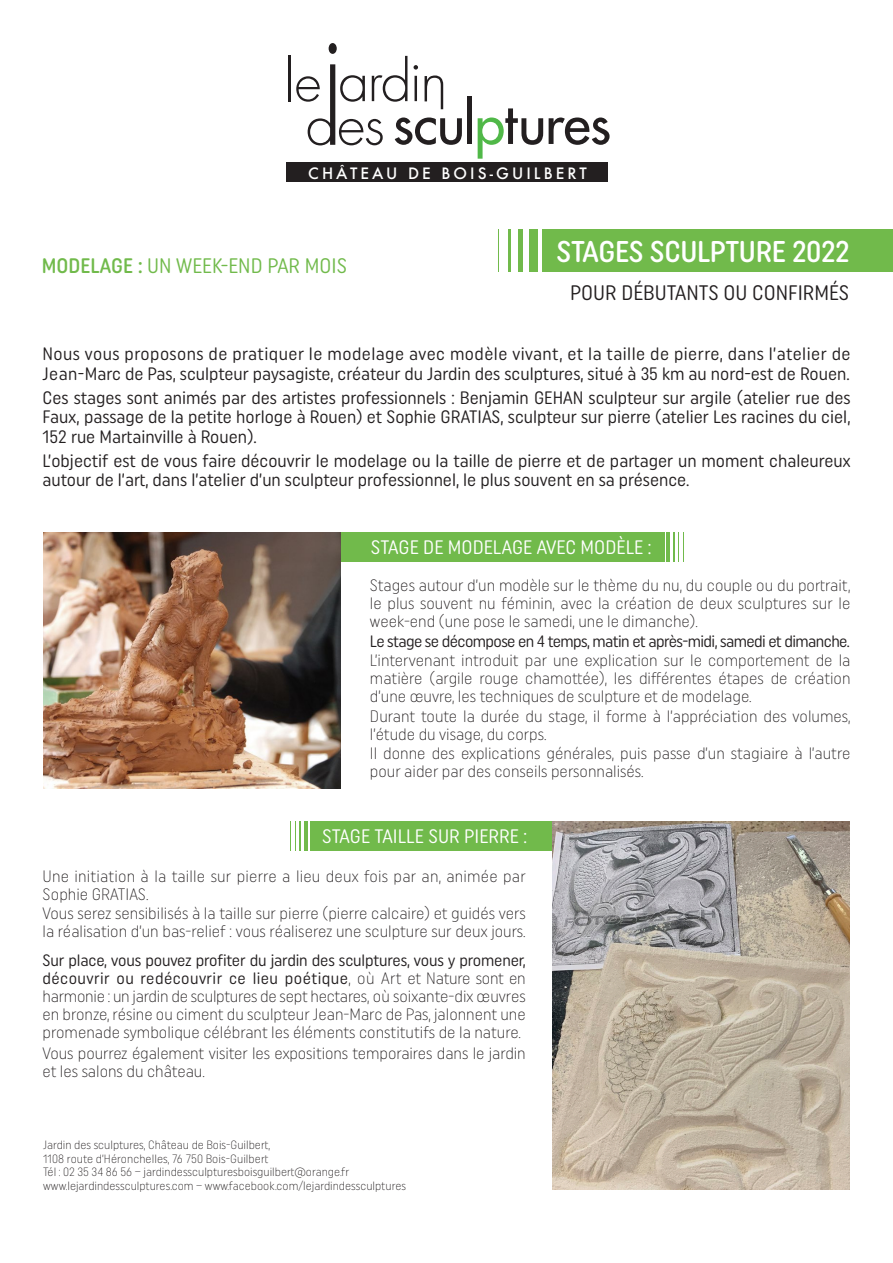
<style>
.page{position:relative;width:893px;height:1263px;background:#fff}
.page>*{position:absolute;margin:0;border:0;box-sizing:border-box;transform-origin:0 0}
.t1{font:500 30px "Uniform Rnd Cond";letter-spacing:-.015em;color:#fff}
.t2{font:21px "Uniform Rnd Cond";color:#71ba4b}
.t3{font:21px "Uniform Rnd Cond";color:#231f20}
.t4{font:19.5px "Uniform Rnd Cond";color:#fff}
.t5{font:18px/19.5px "Uniform Rnd Cond";color:#231f20}
.t6{font:300 16.5px/18px "Uniform Rnd Cond";color:#231f20}
.t7{font:16.5px "Uniform Rnd Cond";letter-spacing:-.035em;color:#231f20}
.t8{font:500 15.3px "Futura";letter-spacing:.2em;color:#fff}
.t9{font:300 12px/13.5px "Uniform Rnd Cond";color:#231f20}
.s1{font-weight:500}
.s2{font-weight:400}
</style>
<div class="page">
<div style="left:542px;top:230px;width:351px;height:42px;background:#71ba4b"></div>
<div style="left:529px;top:230px;width:8px;height:42px;background:#71ba4b"></div>
<hr style="left:498px;top:230px;width:1px;height:42px;background:#71ba4b">
<hr style="left:519px;top:230px;width:4px;height:42px;background:#71ba4b">
<hr style="left:509px;top:230px;width:2px;height:42px;background:#71ba4b">
<div style="left:286px;top:162px;width:322px;height:20px;background:#231f20"></div>
<div style="left:467px;top:96px;width:5px;height:48px;background:#231f20"></div>
<svg style="left:478px;top:108px;width:65px;height:51px"></svg>
<svg style="left:549px;top:117px;width:61px;height:28px"></svg>
<hr style="left:288px;top:55px;width:2px;height:46px;background:#231f20">
<svg style="left:296px;top:43px;width:166px;height:102px"></svg>
<div style="left:310px;top:821px;width:265px;height:30px;background:#71ba4b"></div>
<hr style="left:304px;top:821px;width:4px;height:30px;background:#71ba4b">
<hr style="left:290px;top:821px;width:1px;height:30px;background:#71ba4b">
<hr style="left:299px;top:821px;width:2px;height:30px;background:#71ba4b">
<hr style="left:295px;top:821px;width:1px;height:30px;background:#71ba4b">
<div style="left:327px;top:532px;width:337px;height:30px;background:#71ba4b"></div>
<hr style="left:666px;top:532px;width:4px;height:30px;background:#71ba4b">
<hr style="left:683px;top:532px;width:1px;height:30px;background:#71ba4b">
<hr style="left:673px;top:532px;width:2px;height:30px;background:#71ba4b">
<hr style="left:678px;top:532px;width:1px;height:30px;background:#71ba4b">
<img style="left:552px;top:821px;width:298px;height:368px">
<img style="left:43px;top:532px;width:298px;height:256px">
<p class="t8" style="left:308px;top:163px;width:280px">CHATEAU DE BOIS-GUILBERT</p>
<p class="t2" style="left:42px;top:253px;width:307px"><span class="s1">MODELAGE :</span> UN WEEK-END PAR MOIS</p>
<h1 class="t1" style="left:557px;top:234px;width:295px">STAGES SCULPTURE 2022</h1>
<p class="t3" style="left:570px;top:280px;width:281px">POUR DÉBUTANTS OU CONFIRMÉS</p>
<p class="t5" style="left:43px;top:344px;width:809px">Nous vous proposons de pratiquer le modelage avec modèle vivant, et la taille de pierre, dans l’atelier de<br>Jean-Marc de Pas, sculpteur paysagiste, créateur du Jardin des sculptures, situé à 35 km au nord-est de Rouen.</p>
<p class="t5" style="left:43px;top:387px;width:809px;text-align:justify">Ces stages sont animés par des artistes professionnels : Benjamin GEHAN sculpteur sur argile (atelier rue des Faux, passage de la petite horloge à Rouen) et Sophie GRATIAS, sculpteur sur pierre (atelier Les racines du ciel, 152 rue Martainville à Rouen).</p>
<p class="t5" style="left:43px;top:450px;width:809px">L’objectif est de vous faire découvrir le modelage ou la taille de pierre et de partager un moment chaleureux autour de l’art, dans l’atelier d’un sculpteur professionnel, le plus souvent en sa présence.</p>
<p class="t4" style="left:371px;top:536px;width:282px">STAGE DE MODELAGE AVEC MODÈLE :</p>
<p class="t6" style="left:370px;top:576px;width:482px;text-align:justify">Stages autour d’un modèle sur le thème du nu, du couple ou du portrait, le plus souvent nu féminin, avec la création de deux sculptures sur le week-end (une pose le samedi, une le dimanche).</p>
<p class="t7" style="left:370px;top:631px;width:481px">Le stage se décompose en 4 temps, matin et après-midi, samedi et dimanche.</p>
<p class="t6" style="left:370px;top:651px;width:482px;text-align:justify">L’intervenant introduit par une explication sur le comportement de la matière (argile rouge chamottée), les différentes étapes de création d’une œuvre, les techniques de sculpture et de modelage.</p>
<p class="t6" style="left:370px;top:707px;width:482px">Durant toute la durée du stage, il forme à l’appréciation des volumes, l’étude du visage, du corps.</p>
<p class="t6" style="left:370px;top:744px;width:482px">Il donne des explications générales, puis passe d’un stagiaire à l’autre pour aider par des conseils personnalisés.</p>
<p class="t4" style="left:322px;top:825px;width:206px">STAGE TAILLE SUR PIERRE :</p>
<p class="t6" style="left:43px;top:867px;width:485px">Une initiation à la taille sur pierre a lieu deux fois par an, animée par<br>Sophie GRATIAS.</p>
<p class="t6" style="left:43px;top:904px;width:485px">Vous serez sensibilisés à la taille sur pierre (pierre calcaire) et guidés vers la réalisation d’un bas-relief : vous réaliserez une sculpture sur deux jours.</p>
<p class="t6" style="left:43px;top:951px;width:485px;text-align:justify"><span class="s2">Sur place, vous pouvez profiter du jardin des sculptures, vous y promener, découvrir ou redécouvrir ce lieu poétique</span>, où Art et Nature sont en harmonie : un jardin de sculptures de sept hectares, où soixante-dix œuvres en bronze, résine ou ciment du sculpteur Jean-Marc de Pas, jalonnent une promenade symbolique célébrant les éléments constitutifs de la nature.</p>
<p class="t6" style="left:43px;top:1044px;width:485px">Vous pourrez également visiter les expositions temporaires dans le jardin et les salons du château.</p>
<p class="t9" style="left:43px;top:1138px;width:365px">Jardin des sculptures, Château de Bois-Guilbert,<br>1108 route d’Héronchelles, 76 750 Bois-Guilbert<br>Tél : 02 35 34 86 56 – jardindessculpturesboisguilbert@orange.fr www.lejardindessculptures.com – www.facebook.com/lejardindessculptures</p>
</div>
